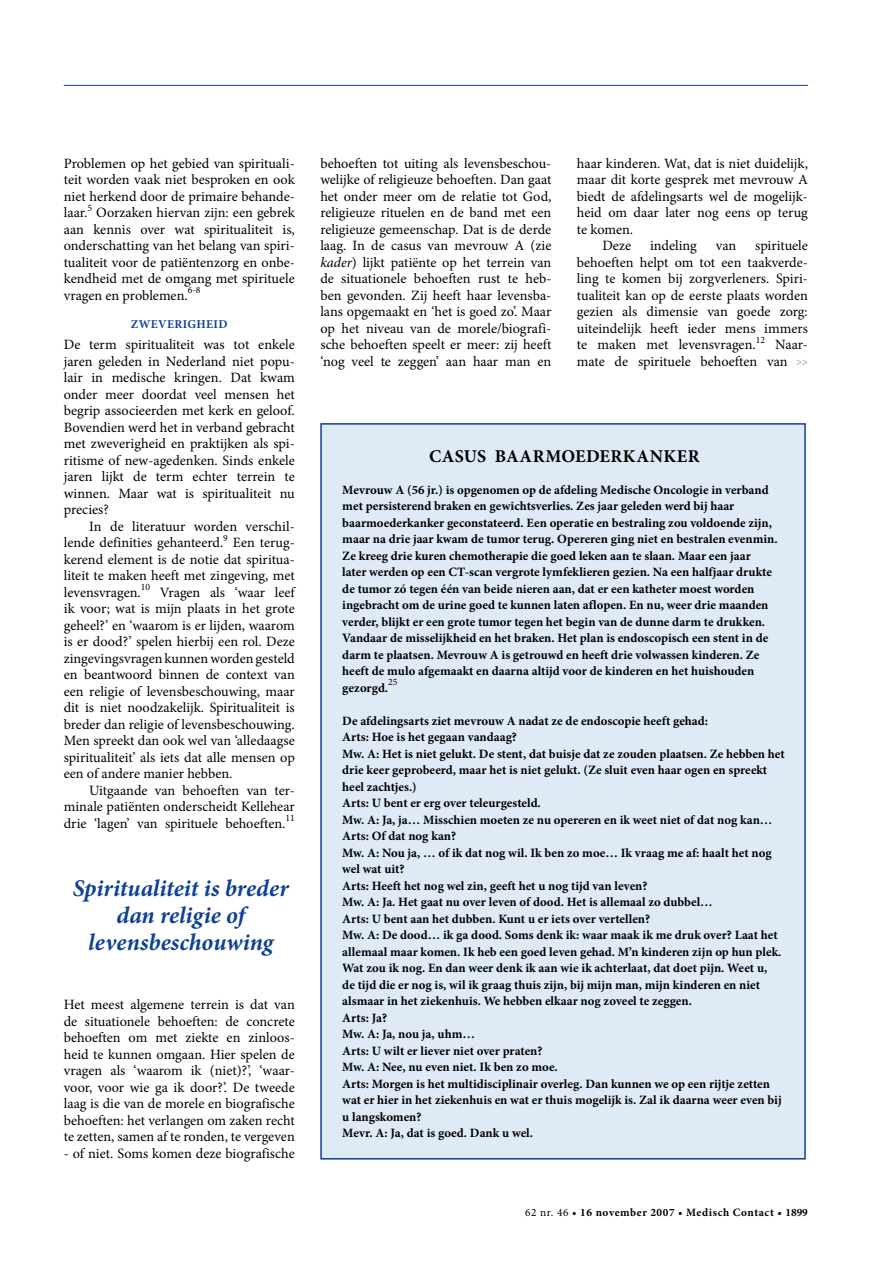
<style>
.page{position:relative;width:893px;height:1263px;background:#fff}
.page>*{position:absolute;margin:0;border:0;box-sizing:border-box;transform-origin:0 0}
.t1{font:italic 700 24px/27px "Minion Pro";letter-spacing:-.005em;color:#0e4096;text-align:center}
.t2{font:700 18px "Minion Pro";letter-spacing:.025em;color:#000}
.t3{font:14.25px/16.5px "Minion Pro";color:#000;text-align:justify}
.t4{font:700 12.75px/16.5px "Minion Pro";color:#000}
.t5{font:700 12px "Minion Pro";letter-spacing:.03em;color:#0e4096}
.t6{font:700 11.25px "Minion Pro";letter-spacing:.05em;color:#000}
.t7{font:9.75px "Minion Pro";color:#000}
.s1{font-style:italic}
.s2{font-weight:400}
</style>
<div class="page">
<hr style="left:64px;top:85px;width:744px;height:1px;background:#0e4096">
<div style="left:320px;top:423px;width:486px;height:736px;background:#dfeaf7;border:2px solid #0e4096"></div>
<p class="t3" style="left:64px;top:155px;width:233px">Problemen op het gebied van spirituali&shy;teit worden vaak niet besproken en ook niet herkend door de primaire behande&shy;laar.<sup>5</sup> Oorzaken hiervan zijn: een gebrek aan kennis over wat spiritualiteit is, onderschatting van het belang van spiri&shy;tualiteit voor de patiëntenzorg en onbe&shy;kendheid met de omgang met spirituele vragen en problemen.<sup>6-8</sup></p>
<p class="t5" style="left:131px;top:316px;width:98px">Zweverigheid</p>
<p class="t3" style="left:64px;top:336px;width:233px">De term spiritualiteit was tot enkele jaren geleden in Nederland niet popu&shy;lair in medische kringen. Dat kwam onder meer doordat veel mensen het begrip associeerden met kerk en geloof.<br>Bovendien werd het in verband gebracht met zweverigheid en praktijken als spi&shy;ritisme of new-agedenken. Sinds enkele jaren lijkt de term echter terrein te winnen. Maar wat is spiritualiteit nu precies?</p>
<p class="t3" style="left:64px;top:518px;width:234px;text-indent:26px">In de literatuur worden verschil&shy;lende definities gehanteerd.<sup>9</sup> Een terug&shy;kerend element is de notie dat spiritua&shy;liteit te maken heeft met zingeving, met levensvragen.<sup>10</sup> Vragen als ‘waar leef ik voor; wat is mijn plaats in het grote geheel?’ en ‘waarom is er lijden, waarom is er dood?’ spelen hierbij een rol. Deze zingevingsvragen kunnen worden gesteld en beantwoord binnen de context van een religie of levensbeschouwing, maar dit is niet noodzakelijk. Spiritualiteit is breder dan religie of levensbeschouwing.<br>Men spreekt dan ook wel van ‘alledaagse spiritualiteit’ als iets dat alle mensen op een of andere manier hebben.</p>
<p class="t3" style="left:64px;top:782px;width:233px;text-indent:26px">Uitgaande van behoeften van ter&shy;minale patiënten onderscheidt Kellehear drie ‘lagen’ van spirituele behoeften.<sup>11</sup></p>
<h1 class="t1" style="left:73px;top:875px;width:217px">Spiritualiteit is breder dan religie of levensbeschouwing</h1>
<p class="t3" style="left:64px;top:996px;width:233px">Het meest algemene terrein is dat van de situationele behoeften: de concrete behoeften om met ziekte en zinloos&shy;heid te kunnen omgaan. Hier spelen de vragen als ‘waarom ik (niet)?’, ‘waar&shy;voor, voor wie ga ik door?’. De tweede laag is die van de morele en biografische behoeften: het verlangen om zaken recht te zetten, samen af te ronden, te vergeven</p>
<p class="t3" style="left:64px;top:1145px;width:233px">- of niet. Soms komen deze biografische</p>
<p class="t3" style="left:320px;top:155px;width:233px">behoeften tot uiting als levensbeschou&shy;welijke of religieuze behoeften. Dan gaat het onder meer om de relatie tot God, religieuze rituelen en de band met een religieuze gemeenschap. Dat is de derde laag. In de casus van mevrouw A (zie <span class="s1">kader</span>) lijkt patiënte op het terrein van de situationele behoeften rust te heb&shy;ben gevonden. Zij heeft haar levensba&shy;lans opgemaakt en ‘het is goed zo’. Maar op het niveau van de morele/biografi&shy;sche behoeften speelt er meer: zij heeft ‘nog veel te zeggen’ aan haar man en</p>
<p class="t3" style="left:577px;top:155px;width:233px">haar kinderen. Wat, dat is niet duidelijk,</p>
<p class="t3" style="left:577px;top:171px;width:233px">maar dit korte gesprek met mevrouw A</p>
<p class="t3" style="left:577px;top:188px;width:232px">biedt de afdelingsarts wel de mogelijk-</p>
<p class="t3" style="left:577px;top:204px;width:233px">heid om daar later nog eens op terug</p>
<p class="t3" style="left:577px;top:221px;width:58px">te komen.</p>
<p class="t3" style="left:602px;top:237px;width:30px">Deze</p>
<p class="t3" style="left:650px;top:237px;width:48px">indeling</p>
<p class="t3" style="left:716px;top:237px;width:22px">van</p>
<p class="t3" style="left:577px;top:237px;width:233px;text-indent:178px">spirituele behoeften helpt om tot een taakverde&shy;ling te komen bij zorgverleners. Spiri&shy;tualiteit kan op de eerste plaats worden gezien als dimensie van goede zorg: uiteindelijk heeft ieder mens immers te maken met levensvragen.<sup>12</sup> Naar&shy;mate de spirituele behoeften van</p>
<p class="t2" style="left:429px;top:443px;width:272px">Casus Baarmoederkanker</p>
<p class="t4" style="left:342px;top:481px;width:437px">Mevrouw A (56 jr.) is opgenomen op de afdeling Medische Oncologie in verband met persisterend braken en gewichtsverlies. Zes jaar geleden werd bij haar baarmoederkanker geconstateerd. Een operatie en bestraling zou voldoende zijn, maar na drie jaar kwam de tumor terug. Opereren ging niet en bestralen evenmin.<br>Ze kreeg drie kuren chemotherapie die goed leken aan te slaan. Maar een jaar later werden op een CT-scan vergrote lymfeklieren gezien. Na een halfjaar drukte de tumor zó tegen één van beide nieren aan, dat er een katheter moest worden ingebracht om de urine goed te kunnen laten aflopen. En nu, weer drie maanden verder, blijkt er een grote tumor tegen het begin van de dunne darm te drukken.<br>Vandaar de misselijkheid en het braken. Het plan is endoscopisch een stent in de darm te plaatsen. Mevrouw A is getrouwd en heeft drie volwassen kinderen. Ze heeft de mulo afgemaakt en daarna altijd voor de kinderen en het huishouden gezorgd.</p>
<p class="t7" style="left:388px;top:676px;width:11px">25</p>
<p class="t4" style="left:342px;top:712px;width:444px">De afdelingsarts ziet mevrouw A nadat ze de endoscopie heeft gehad:<br>Arts: Hoe is het gegaan vandaag?<br>Mw. A: Het is niet gelukt. De stent, dat buisje dat ze zouden plaatsen. Ze hebben het drie keer geprobeerd, maar het is niet gelukt. (Ze sluit even haar ogen en spreekt heel zachtjes.)<br>Arts: U bent er erg over teleurgesteld.<br>Mw. A: Ja, ja… Misschien moeten ze nu opereren en ik weet niet of dat nog kan… Arts: Of dat nog kan?<br>Mw. A: Nou ja, … of ik dat nog wil. Ik ben zo moe… Ik vraag me af: haalt het nog wel wat uit?<br>Arts: Heeft het nog wel zin, geeft het u nog tijd van leven?<br>Mw. A: Ja. Het gaat nu over leven of dood. Het is allemaal zo dubbel…<br>Arts: U bent aan het dubben. Kunt u er iets over vertellen?<br>Mw. A: De dood… ik ga dood. Soms denk ik: waar maak ik me druk over? Laat het allemaal maar komen. Ik heb een goed leven gehad. M’n kinderen zijn op hun plek.<br>Wat zou ik nog. En dan weer denk ik aan wie ik achterlaat, dat doet pijn. Weet u,<br>de tijd die er nog is, wil ik graag thuis zijn, bij mijn man, mijn kinderen en niet alsmaar in het ziekenhuis. We hebben elkaar nog zoveel te zeggen.<br>Arts: Ja?<br>Mw. A: Ja, nou ja, uhm…<br>Arts: U wilt er liever niet over praten?<br>Mw. A: Nee, nu even niet. Ik ben zo moe.<br>Arts: Morgen is het multidisciplinair overleg. Dan kunnen we op een rijtje zetten wat er hier in het ziekenhuis en wat er thuis mogelijk is. Zal ik daarna weer even bij u langskomen?<br>Mevr. A: Ja, dat is goed. Dank u wel.</p>
<p class="t6" style="left:525px;top:1204px;width:284px"><span class="s2">62 nr. 46</span> • 16 november 2007 • Medisch Contact • 1899</p>
</div>
